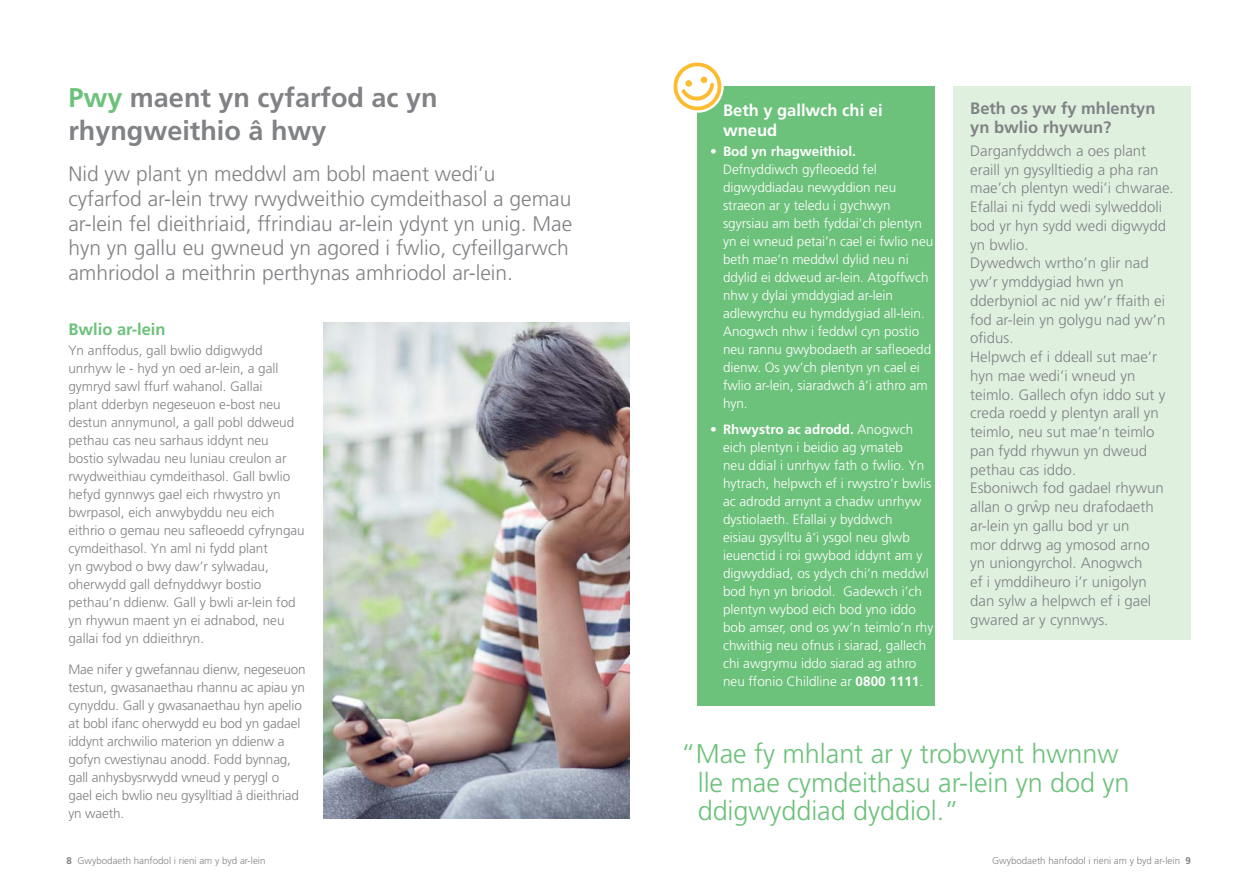
<style>
.page{position:relative;width:1259px;height:893px;background:#fff}
.page>*{position:absolute;margin:0;border:0;box-sizing:border-box;transform-origin:0 0}
.t1{font:300 27px/28.5px "Frutiger";color:#6cc17b}
.t2{font:700 27px/33px "Frutiger";color:#808285}
.t3{font:300 21px/24.8px "Frutiger";color:#808285}
.t4{font:700 16.5px/18.8px "Frutiger";color:#808285}
.t5{font:700 16.5px/19.8px "Frutiger";color:#fff}
.t6{font:700 16.5px "Frutiger";color:#6cc17b}
.t7{font:300 15px/18.8px "Frutiger";color:#808285}
.t8{font:300 13.5px/18px "Frutiger";color:#fff}
.t9{font:300 13.5px/18px "Frutiger";color:#808285}
.t10{font:300 9.75px "Frutiger";color:#808285}
.s1{color:#6cc17b}
.s2{font-weight:700}
</style>
<div class="page">
<div style="left:697px;top:86px;width:238px;height:620px;background:#6cc17b"></div>
<img style="left:324px;top:322px;width:305px;height:496px">
<svg style="left:673px;top:62px;width:51px;height:51px"></svg>
<div style="left:953px;top:86px;width:238px;height:554px;background:#dff0df"></div>
<p class="t2" style="left:68px;top:81px;width:371px"><span class="s1">Pwy</span> maent yn cyfarfod ac yn rhyngweithio â hwy</p>
<p class="t3" style="left:68px;top:161px;width:505px">Nid yw plant yn meddwl am bobl maent wedi’u cyfarfod ar-lein trwy rwydweithio cymdeithasol a gemau ar-lein fel dieithriaid, ffrindiau ar-lein ydynt yn unig. Mae hyn yn gallu eu gwneud yn agored i fwlio, cyfeillgarwch amhriodol a meithrin perthynas amhriodol ar-lein.</p>
<p class="t6" style="left:68px;top:320px;width:99px">Bwlio ar-lein</p>
<p class="t9" style="left:68px;top:342px;width:238px">Yn anffodus, gall bwlio ddigwydd unrhyw le - hyd yn oed ar-lein, a gall gymryd sawl ffurf wahanol. Gallai<br>plant dderbyn negeseuon e-bost neu destun annymunol, a gall pobl ddweud pethau cas neu sarhaus iddynt neu bostio sylwadau neu luniau creulon ar rwydweithiau cymdeithasol. Gall bwlio hefyd gynnwys gael eich rhwystro yn bwrpasol, eich anwybyddu neu eich eithrio o gemau neu safleoedd cyfryngau cymdeithasol. Yn aml ni fydd plant<br>yn gwybod o bwy daw’r sylwadau, oherwydd gall defnyddwyr bostio pethau’n ddienw. Gall y bwli ar-lein fod yn rhywun maent yn ei adnabod, neu gallai fod yn ddieithryn.</p>
<p class="t9" style="left:68px;top:660px;width:239px">Mae nifer y gwefannau dienw, negeseuon testun, gwasanaethau rhannu ac apiau yn cynyddu. Gall y gwasanaethau hyn apelio at bobl ifanc oherwydd eu bod yn gadael iddynt archwilio materion yn ddienw a gofyn cwestiynau anodd. Fodd bynnag, gall anhysbysrwydd wneud y perygl o gael eich bwlio neu gysylltiad â dieithriad yn waeth.</p>
<p class="t5" style="left:723px;top:100px;width:161px">Beth y gallwch chi ei wneud</p>
<p class="t8" style="left:723px;top:142px;width:212px;text-indent:-13px">• <span class="s2">Bod yn rhagweithiol.<br></span>Defnyddiwch gyfleoedd fel digwyddiadau newyddion neu straeon ar y teledu i gychwyn sgyrsiau am beth fyddai’ch plentyn yn ei wneud petai’n cael ei fwlio neu beth mae’n meddwl dylid neu ni ddylid ei ddweud ar-lein. Atgoffwch nhw y dylai ymddygiad ar-lein adlewyrchu eu hymddygiad all-lein.<br>Anogwch nhw i feddwl cyn postio neu rannu gwybodaeth ar safleoedd dienw. Os yw’ch plentyn yn cael ei fwlio ar-lein, siaradwch â’i athro am hyn.</p>
<p class="t8" style="left:723px;top:421px;width:212px;text-indent:-13px">• <span class="s2">Rhwystro ac adrodd.</span> Anogwch eich plentyn i beidio ag ymateb<br>neu ddial i unrhyw fath o fwlio. Yn hytrach, helpwch ef i rwystro’r bwlis ac adrodd arnynt a chadw unrhyw dystiolaeth. Efallai y byddwch<br>eisiau gysylltu â’i ysgol neu glwb ieuenctid i roi gwybod iddynt am y digwyddiad, os ydych chi’n meddwl bod hyn yn briodol. Gadewch i’ch plentyn wybod eich bod yno iddo bob amser, ond os yw’n teimlo’n rhy chwithig neu ofnus i siarad, gallech chi awgrymu iddo siarad ag athro neu ffonio Childline ar <span class="s2">0800 1111</span>.</p>
<p class="t4" style="left:970px;top:99px;width:187px">Beth os yw fy mhlentyn yn bwlio rhywun?</p>
<p class="t7" style="left:970px;top:141px;width:205px">Darganfyddwch a oes plant eraill yn gysylltiedig a pha ran mae’ch plentyn wedi’i chwarae.<br>Efallai ni fydd wedi sylweddoli bod yr hyn sydd wedi digwydd yn bwlio.</p>
<p class="t7" style="left:970px;top:254px;width:197px">Dywedwch wrtho’n glir nad yw’r ymddygiad hwn yn dderbyniol ac nid yw’r ffaith ei fod ar-lein yn golygu nad yw’n ofidus.</p>
<p class="t7" style="left:970px;top:348px;width:197px">Helpwch ef i ddeall sut mae’r hyn mae wedi’i wneud yn teimlo. Gallech ofyn iddo sut y creda roedd y plentyn arall yn teimlo, neu sut mae’n teimlo pan fydd rhywun yn dweud pethau cas iddo.</p>
<p class="t7" style="left:970px;top:479px;width:195px">Esboniwch fod gadael rhywun allan o grwp neu drafodaeth ar-lein yn gallu bod yr un<br>mor ddrwg ag ymosod arno yn uniongyrchol. Anogwch<br>ef i ymddiheuro i’r unigolyn dan sylw a helpwch ef i gael gwared ar y cynnwys.</p>
<p class="t9" style="left:1035px;top:496px;width:4px">ˆ</p>
<p class="t1" style="left:698px;top:740px;width:433px;text-indent:-17px">“Mae fy mhlant ar y trobwynt hwnnw lle mae cymdeithasu ar-lein yn dod yn ddigwyddiad dyddiol.”</p>
<p class="t10" style="left:67px;top:856px;width:200px"><span class="s2">8</span> Gwybodaeth hanfodol i rieni am y byd ar-lein</p>
<p class="t10" style="left:992px;top:856px;width:200px">Gwybodaeth hanfodol i rieni am y byd ar-lein <span class="s2">9</span></p>
</div>
